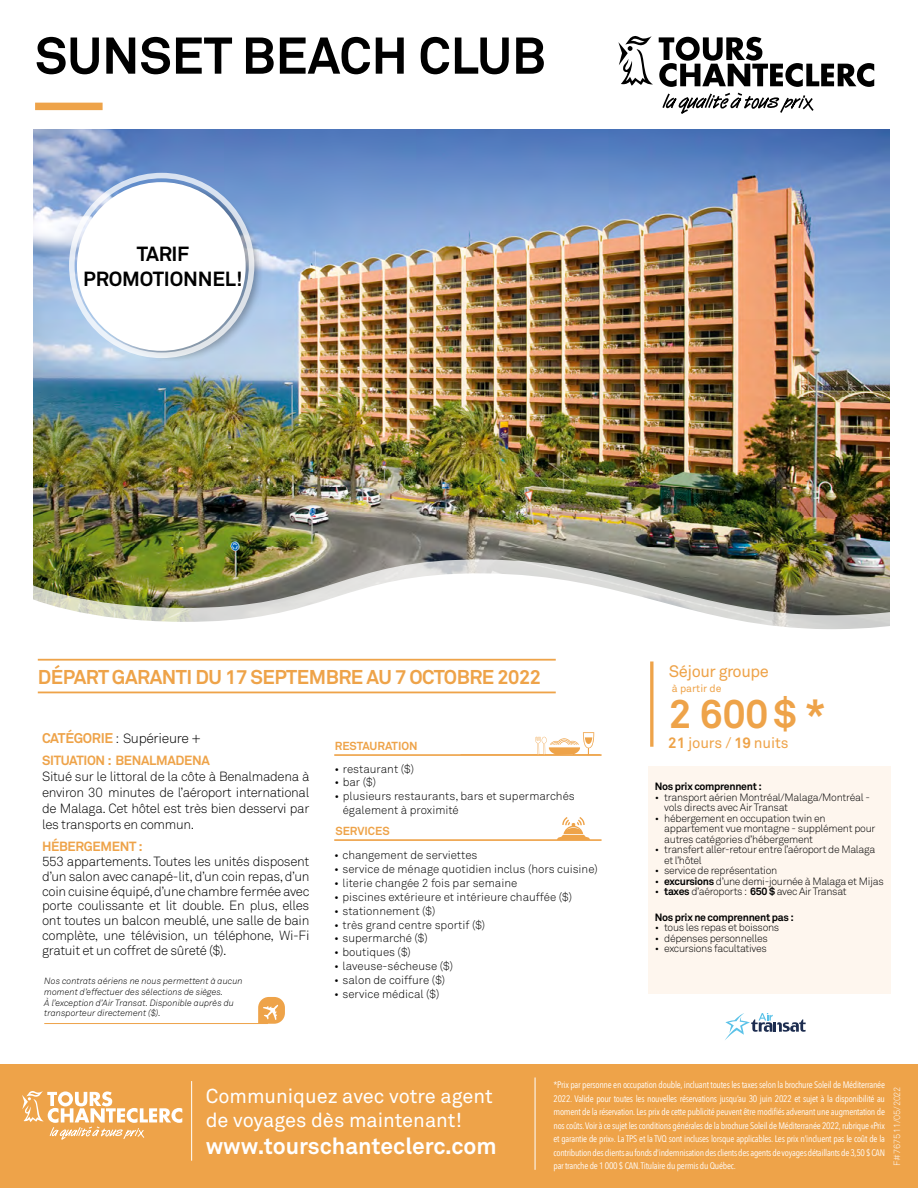
<style>
.page{position:relative;width:918px;height:1188px;background:#fff}
.page>*{position:absolute;margin:0;border:0;box-sizing:border-box;transform-origin:0 0}
.t1{font:700 51px "Akkurat Office";color:#000}
.t2{font:700 40.05px "Akkurat Office";color:#eea349}
.t3{font:700 22.8px "Akkurat Office";color:#fff}
.t4{font:700 20.25px/24.3px "Akkurat Office";letter-spacing:-.01em;color:#000;text-align:center}
.t5{font:19.95px/24px "Akkurat Office";color:#fff}
.t6{font:700 19.8px "Akkurat Office";letter-spacing:-.025em;color:#eea349}
.t7{font:16.5px "Akkurat Office";letter-spacing:-.03em;color:#eea349}
.t8{font:15px "Akkurat Office";letter-spacing:-.01em;color:#eea349}
.t9{font:13.95px "Akkurat Light Office";letter-spacing:-.025em;color:#000}
.t10{font:13.2px/14.9px "Akkurat Light Office";letter-spacing:-.025em;color:#000;text-align:justify}
.t11{font:700 13.2px "Akkurat Office";letter-spacing:-.025em;color:#eea349}
.t12{font:11.55px/13.8px "Akkurat Light Office";color:#000}
.t13{font:700 11.55px "Akkurat Office";color:#eea349}
.t14{font:10.5px/10.5px "Akkurat Light Office";letter-spacing:-.03em;color:#000}
.t15{font:700 10.5px "Akkurat Office";letter-spacing:-.03em;color:#000}
.t16{font:10.5px "Akkurat Office";color:#eea349}
.t17{font:9.45px/13.5px "Avenir Next Condensed";letter-spacing:-.025em;color:#fff;text-align:justify}
.t18{font:italic 9px/10.8px "Akkurat Light Office";color:#000}
.t19{font:9px "Akkurat Light Office";letter-spacing:-.025em;color:#fff}
.s1{font-family:"Akkurat Office";font-weight:700;color:#eea349}
.s2{font-size:13.2px}
.s3{font-weight:700}
.s4{font-family:"Akkurat Office";font-weight:700}
</style>
<div class="page">
<img style="left:34px;top:130px;width:855px;height:428px">
<div style="left:0;top:1065px;width:918px;height:123px;background:#eea349"></div>
<img style="left:33px;top:558px;width:857px;height:14px">
<svg style="left:33px;top:572px;width:857px;height:122px"></svg>
<svg style="left:618px;top:36px;width:35px;height:50px"></svg>
<svg style="left:659px;top:37px;width:215px;height:77px"></svg>
<hr style="left:535px;top:1078px;width:1px;height:92px;background:#fff">
<div style="left:35px;top:103px;width:68px;height:7px;background:#eea349"></div>
<hr style="left:191px;top:1081px;width:1px;height:80px;background:#fff">
<svg style="left:22px;top:1091px;width:160px;height:49px"></svg>
<svg style="left:535px;top:732px;width:60px;height:22px"></svg>
<hr style="left:334px;top:754px;width:268px;height:2px;background:#eea349">
<svg style="left:557px;top:817px;width:33px;height:22px"></svg>
<hr style="left:334px;top:839px;width:268px;height:2px;background:#eea349">
<div style="left:648px;top:766px;width:243px;height:228px;background:#fef6ee"></div>
<div style="left:81px;top:180px;width:183px;height:183px;background:#000;opacity:.29"></div>
<svg style="left:69px;top:173px;width:185px;height:185px"></svg>
<hr style="left:38px;top:692px;width:518px;height:1px;background:#eea349">
<hr style="left:38px;top:659px;width:518px;height:2px;background:#eea349">
<svg style="left:725px;top:1013px;width:81px;height:27px"></svg>
<svg style="left:258px;top:997px;width:27px;height:27px"></svg>
<hr style="left:44px;top:1023px;width:224px;height:1px;background:#eea349">
<svg style="left:650px;top:662px;width:4px;height:85px"></svg>
<h1 class="t1" style="left:35px;top:24px;width:512px">SUNSET BEACH CLUB</h1>
<h3 class="t4" style="left:83px;top:242px;width:161px">TARIF<br>PROMOTIONNEL!</h3>
<h3 class="t6" style="left:38px;top:665px;width:505px">DÉPART GARANTI DU 17 SEPTEMBRE AU 7 OCTOBRE 2022</h3>
<h3 class="t9" style="left:42px;top:730px;width:160px"><span class="s1">CATÉGORIE</span> <span class="s2">: S</span>upérieure +</h3>
<h3 class="t11" style="left:42px;top:753px;width:169px">SITUATION : BENALMADENA</h3>
<h3 class="t10" style="left:42px;top:769px;width:269px;line-height:15.9px">Situé sur le littoral de la côte à Benalmadena à environ 30 -minutes de l’aéroport international de Malaga. Cet hôtel est très bien desservi par les transports en commun.</h3>
<h3 class="t11" style="left:42px;top:838px;width:102px">HÉBERGEMENT :</h3>
<p class="t10" style="left:42px;top:854px;width:269px">553 appartements. Toutes les unités disposent d’un salon avec canapé-lit, d’un coin repas, d’un coin cuisine équipé, d’une chambre fermée avec porte coulissante et lit double. En plus, elles ont toutes un balcon meublé, une salle de bain complète, une télévision, un téléphone, Wi-Fi gratuit et un coffret de sûreté ($).</p>
<p class="t18" style="left:44px;top:976px;width:200px">Nos contrats aériens ne nous permettent à aucun moment d’effectuer des sélections de sièges.<br>À l’exception d’Air Transat. Disponible auprès du transporteur directement ($).</p>
<p class="t13" style="left:335px;top:739px;width:84px">RESTAURATION</p>
<p class="t12" style="left:335px;top:762px;width:81px">• restaurant ($)</p>
<p class="t12" style="left:335px;top:776px;width:43px">• bar ($)</p>
<p class="t12" style="left:343px;top:790px;width:234px;text-indent:-8px">• plusieurs restaurants, bars et supermarchés également à proximité</p>
<p class="t12" style="left:334px;top:849px;width:145px">• changement de serviettes</p>
<p class="t12" style="left:334px;top:862px;width:265px">• service de ménage quotidien inclus (hors cuisine)</p>
<p class="t12" style="left:334px;top:876px;width:185px">• literie changée 2 fois par semaine</p>
<p class="t12" style="left:334px;top:890px;width:239px">• piscines extérieure et intérieure chauffée ($)</p>
<p class="t12" style="left:334px;top:904px;width:103px">• stationnement ($)</p>
<p class="t12" style="left:334px;top:918px;width:153px">• très grand centre sportif ($)</p>
<p class="t12" style="left:334px;top:932px;width:95px">• supermarché ($)</p>
<p class="t12" style="left:334px;top:946px;width:78px">• boutiques ($)</p>
<p class="t12" style="left:334px;top:959px;width:120px">• laveuse-sécheuse ($)</p>
<p class="t12" style="left:334px;top:973px;width:113px">• salon de coiffure ($)</p>
<p class="t12" style="left:334px;top:987px;width:107px">• service médical ($)</p>
<p class="t13" style="left:335px;top:824px;width:56px">SERVICES</p>
<h3 class="t7" style="left:669px;top:661px;width:101px">Séjour groupe</h3>
<p class="t16" style="left:672px;top:682px;width:51px">à partir de</p>
<h2 class="t2" style="left:669px;top:689px;width:159px">2 600$ *</h2>
<h3 class="t8" style="left:668px;top:734px;width:122px"><span class="s3">21</span> jours / <span class="s3">19</span> nuits</h3>
<p class="t15" style="left:655px;top:780px;width:109px">Nos prix comprennent :</p>
<p class="t14" style="left:664px;top:792px;width:207px;text-indent:-9px">• transport aérien Montréal/Malaga/Montréal - vols directs avec Air Transat</p>
<p class="t14" style="left:664px;top:813px;width:213px;text-indent:-9px">• hébergement en occupation twin en appartement vue montagne - supplément pour autres catégories d’hébergement</p>
<p class="t14" style="left:664px;top:845px;width:213px;text-indent:-9px">• transfert aller-retour entre l’aéroport de Malaga et l’hôtel</p>
<p class="t14" style="left:655px;top:866px;width:124px">• service de représentation</p>
<p class="t14" style="left:655px;top:876px;width:230px">• <span class="s4">excursions</span> d’une demi-journée à Malaga et Mijas</p>
<p class="t14" style="left:655px;top:887px;width:194px">• <span class="s4">taxes</span> d’aéroports : <span class="s4">650 $</span> avec Air Transat</p>
<p class="t15" style="left:655px;top:910px;width:141px">Nos prix ne comprennent pas :</p>
<p class="t14" style="left:655px;top:922px;width:126px">• tous les repas et boissons</p>
<p class="t14" style="left:655px;top:933px;width:115px">• dépenses personnelles</p>
<p class="t14" style="left:655px;top:943px;width:114px">• excursions facultatives</p>
<h3 class="t5" style="left:206px;top:1085px;width:289px">Communiquez avec votre agent de voyages dès maintenant!</h3>
<h3 class="t3" style="left:206px;top:1132px;width:293px">www.tourschanteclerc.com</h3>
<p class="t17" style="left:554px;top:1078px;width:333px">*Prix par personne en occupation double, incluant toutes les taxes selon la brochure Soleil de Méditerranée 2022. Valide pour toutes les nouvelles réservations jusqu’au 30 juin 2022 et sujet à la disponibilité au moment de la réservation. Les prix de cette publicité peuvent être modifiés advenant une augmentation de nos coûts. Voir à ce sujet les conditions générales de la brochure Soleil de Méditerranée 2022, rubrique «Prix et garantie de prix». La TPS et la TVQ sont incluses lorsque applicables. Les prix n’incluent pas le coût de la contribution des clients au fonds d’indemnisation des clients des agents de voyages détaillants de 3,50 $ CAN par tranche de 1 000 $ CAN. Titulaire du permis du Québec.</p>
<p class="t19" style="left:892px;top:1166px;width:81px;rotate:-90deg">F#7675 11/05/2022</p>
</div>
